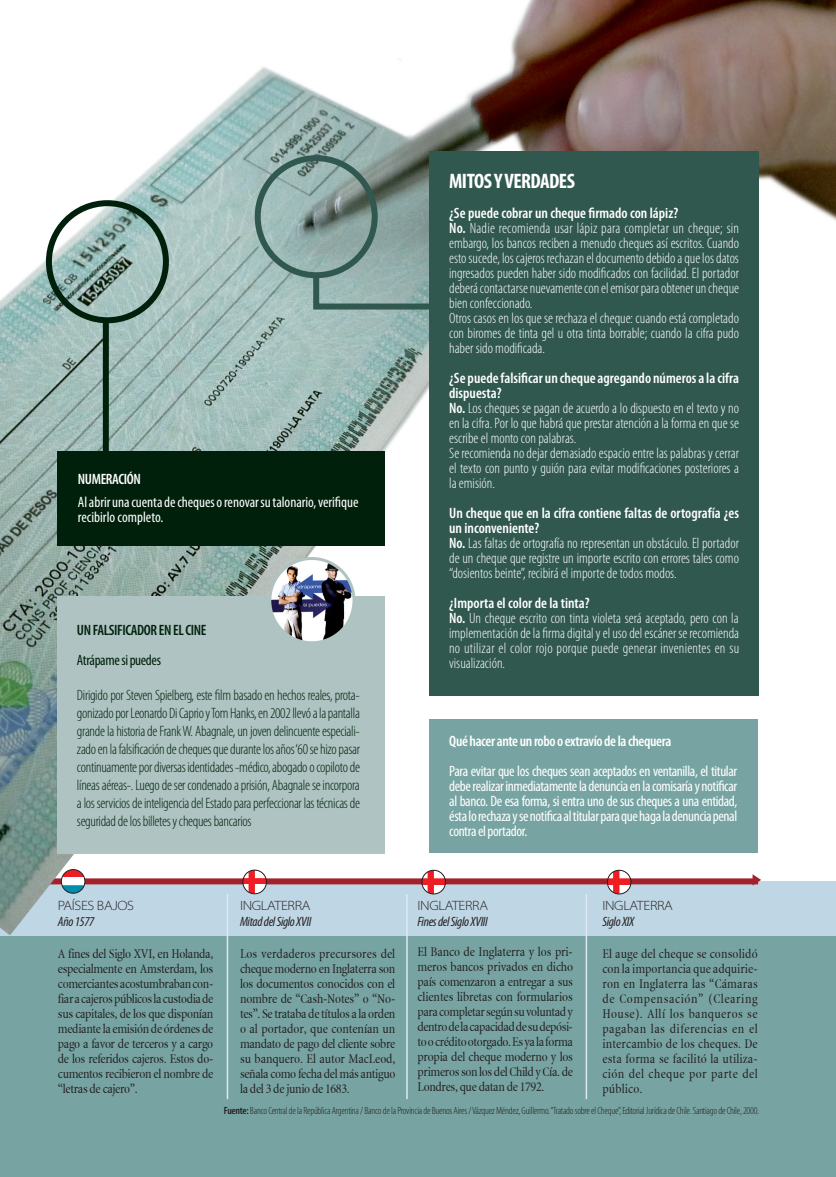
<style>
.page{position:relative;width:836px;height:1177px;background:#fff}
.page>*{position:absolute;margin:0;border:0;box-sizing:border-box;transform-origin:0 0}
.t1{font:700 condensed 21px "Myriad Pro";color:#fff}
.t2{font:300 condensed 15px/15px "Myriad Pro";color:#fff}
.t3{font:300 condensed 15px/18px "Myriad Pro";letter-spacing:-.02em;color:#00200c;text-align:justify}
.t4{font:condensed 15px/15px "Myriad Pro";letter-spacing:-.025em;color:#fff}
.t5{font:condensed 15px/22.5px "Myriad Pro";color:#fff}
.t6{font:600 condensed 15px/30px "Myriad Pro";letter-spacing:-.025em;color:#00200c}
.t7{font:condensed 13.5px/15px "Minion";letter-spacing:-.025em;color:#231f20;text-align:justify}
.t8{font:italic condensed 13.5px/16.5px "Myriad Pro";letter-spacing:-.025em;color:#231f20}
.t9{font:300 semi-expanded 13.5px/16.5px "Myriad Pro";letter-spacing:-.025em;color:#231f20}
.t10{font:300 condensed 10.5px "Myriad Pro";letter-spacing:-.02em;color:#231f20}
.s1{font-weight:600}
.s2{font-weight:400}
.s3{font-weight:400;font-style:italic;font-stretch:condensed}
.s4{font-weight:300;font-style:normal;font-stretch:semi-expanded}
</style>
<div class="page">
<div style="left:0;top:933px;width:836px;height:243px;background:#77a4a2"></div>
<img style="left:0;top:0;width:836px;height:965px">
<div style="left:429px;top:151px;width:330px;height:544px;background:#30584e"></div>
<div style="left:429px;top:719px;width:329px;height:133px;background:#77a4a2"></div>
<div style="left:57px;top:596px;width:328px;height:257px;background:#afc4c2"></div>
<img style="left:270px;top:560px;width:84px;height:80px">
<div style="left:268px;top:557px;width:87px;height:87px;border:3px solid #afc4c2;border-radius:50%"></div>
<div style="left:57px;top:451px;width:328px;height:94px;background:#00200c"></div>
<div style="left:255px;top:155px;width:123px;height:123px;border:6px solid #30584e;border-radius:50%"></div>
<div style="left:46px;top:200px;width:123px;height:123px;border:6px solid #00200c;border-radius:50%"></div>
<div style="left:103px;top:320px;width:6px;height:135px;background:#00200c"></div>
<svg style="left:310px;top:272px;width:119px;height:40px;background:#83a19d"></svg>
<hr style="left:227px;top:893px;width:1px;height:205px;background:#ddeaf2">
<hr style="left:406px;top:893px;width:2px;height:205px;background:#ddeaf2">
<hr style="left:586px;top:893px;width:1px;height:205px;background:#ddeaf2">
<div style="left:61px;top:869px;width:24px;height:23px;background:#fff;border-radius:50%"></div>
<svg style="left:61px;top:884px;width:24px;height:8px"></svg>
<svg style="left:61px;top:869px;width:24px;height:7px"></svg>
<div style="left:61px;top:868px;width:24px;height:25px;border:1px solid #231f20;border-radius:50%"></div>
<svg style="left:243px;top:869px;width:23px;height:24px"></svg>
<div style="left:242px;top:869px;width:25px;height:24px;border:1px solid #231f20;border-radius:50%"></div>
<svg style="left:422px;top:870px;width:23px;height:23px"></svg>
<div style="left:421px;top:869px;width:25px;height:25px;border:1px solid #231f20;border-radius:50%"></div>
<svg style="left:607px;top:870px;width:24px;height:23px"></svg>
<div style="left:607px;top:869px;width:24px;height:25px;border:1px solid #231f20;border-radius:50%"></div>
<svg style="left:752px;top:874px;width:9px;height:11px"></svg>
<p class="t5" style="left:78px;top:468px;width:282px"><span class="s1">NUMERACIÓN<br></span>Al abrir una cuenta de cheques o renovar su talonario, verifique</p>
<p class="t5" style="left:78px;top:505px;width:87px">recibirlo completo.</p>
<p class="t6" style="left:77px;top:614px;width:131px">UN FALSIFICADOR EN EL CINE<br><span class="s2">Atrápame si puedes</span></p>
<p class="t3" style="left:77px;top:685px;width:285px">Dirigido por Steven Spielberg, este film basado en hechos reales, prota&shy;gonizado por Leonardo Di Caprio y Tom Hanks, en 2002 llevó a la pantalla grande la historia de Frank W. Abagnale, un joven delincuente especiali&shy;zado en la falsificación de cheques que durante los años ‘60 se hizo pasar continuamente por diversas identidades -médico, abogado o copiloto de líneas aéreas-. Luego de ser condenado a prisión, Abagnale se incorpora a los servicios de inteligencia del Estado para perfeccionar las técnicas de seguridad de los billetes y cheques bancarios</p>
<p class="t1" style="left:449px;top:168px;width:10px">MITOS</p>
<p class="t1" style="left:494px;top:168px;width:21px">Y VERDADES</p>
<p class="t2" style="left:449px;top:205px;width:292px"><span class="s1">¿Se puede cobrar un cheque firmado con lápiz?<br>No.</span> Nadie recomienda usar lápiz para completar un cheque; sin embargo, los bancos reciben a menudo cheques así escritos. Cuando esto sucede, los cajeros rechazan el documento debido a que los datos ingresados pueden haber sido modificados con facilidad. El portador deberá contactarse nuevamente con el emisor para obtener un cheque bien confeccionado.<br>Otros casos en los que se rechaza el cheque: cuando está completado con biromes de tinta gel u otra tinta borrable; cuando la cifra pudo haber sido modificada.</p>
<p class="t2" style="left:449px;top:370px;width:291px"><span class="s1">¿Se puede falsificar un cheque agregando números a la cifra dispuesta?<br>No.</span> Los cheques se pagan de acuerdo a lo dispuesto en el texto y no en la cifra. Por lo que habrá que prestar atención a la forma en que se escribe el monto con palabras.<br>Se recomienda no dejar demasiado espacio entre las palabras y cerrar el texto con punto y guión para evitar modificaciones posteriores a la emisión.</p>
<p class="t2" style="left:449px;top:505px;width:291px"><span class="s1">Un cheque que en la cifra contiene faltas de ortografía ¿es un inconveniente?<br>No.</span> Las faltas de ortografía no representan un obstáculo. El portador de un cheque que registre un importe escrito con errores tales como “dosientos beinte”, recibirá el importe de todos modos.</p>
<p class="t2" style="left:449px;top:595px;width:292px"><span class="s1">¿Importa el color de la tinta?<br>No.</span> Un cheque escrito con tinta violeta será aceptado, pero con la implementación de la firma digital y el uso del escáner se recomienda no utilizar el color rojo porque puede generar invenientes en su visualización.</p>
<p class="t4" style="left:449px;top:725px;width:289px;line-height:30px"><span class="s1">Qué hacer ante un robo o extravío de la chequera<br></span>Para evitar que los cheques sean aceptados en ventanilla, el titular</p>
<p class="t4" style="left:449px;top:778px;width:289px;text-align:justify">debe realizar inmediatamente la denuncia en la comisaría y notificar al banco. De esa forma, si entra uno de sus cheques a una entidad, ésta lo rechaza y se notifica al titular para que haga la denuncia penal contra el portador.</p>
<p class="t9" style="left:58px;top:896px;width:78px">PAÍSES BAJOS<br><span class="s3">Año 1577</span></p>
<p class="t7" style="left:58px;top:946px;width:157px">A fines del Siglo XVI, en Holanda, especialmente en Amsterdam, los comerciantes acostumbraban con&shy;fiar a cajeros públicos la custodia de sus capitales, de los que disponían mediante la emisión de órdenes de pago a favor de terceros y a cargo de los referidos cajeros. Estos do&shy;cumentos recibieron el nombre de “letras de cajero”.</p>
<p class="t9" style="left:602px;top:896px;width:72px">INGLATERRA<br><span class="s3">Siglo XIX</span></p>
<p class="t7" style="left:602px;top:946px;width:157px">El auge del cheque se consolidó con la importancia que adquirie&shy;ron en Inglaterra las “Cámaras de Compensación” (Clearing House). Allí los banqueros se pagaban las diferencias en el intercambio de los cheques. De esta forma se facilitó la utiliza&shy;ción del cheque por parte del público.</p>
<p class="t10" style="left:224px;top:1103px;width:537px"><span class="s1">Fuente:</span> Banco Central de la República Argentina / Banco de la Provincia de Buenos Aires / Vázquez Méndez, Guillermo. “Tratado sobre el Cheque”, Editorial Jurídica de Chile. Santiago de Chile, 2000.</p>
<p class="t8" style="left:240px;top:896px;width:73px"><span class="s4">INGLATERRA<br></span>Mitad del Siglo XVII</p>
<p class="t7" style="left:240px;top:946px;width:157px">Los verdaderos precursores del cheque moderno en Inglaterra son los documentos conocidos con el nombre de “Cash-Notes” o “No&shy;tes”. Se trataba de títulos a la orden o al portador, que contenían un mandato de pago del cliente sobre su banquero. El autor MacLeod, señala como fecha del más antiguo la del 3 de junio de 1683.</p>
<p class="t8" style="left:418px;top:896px;width:72px"><span class="s4">INGLATERRA<br></span>Fines del Siglo XVIII</p>
<p class="t7" style="left:418px;top:944px;width:157px">El Banco de Inglaterra y los pri&shy;meros bancos privados en dicho país comenzaron a entregar a sus clientes libretas con formularios para completar según su voluntad y dentro de la capacidad de su depósi&shy;to o crédito otorgado. Es ya la forma propia del cheque moderno y los primeros son los del Child y Cía. de Londres, que datan de 1792.</p>
</div>
